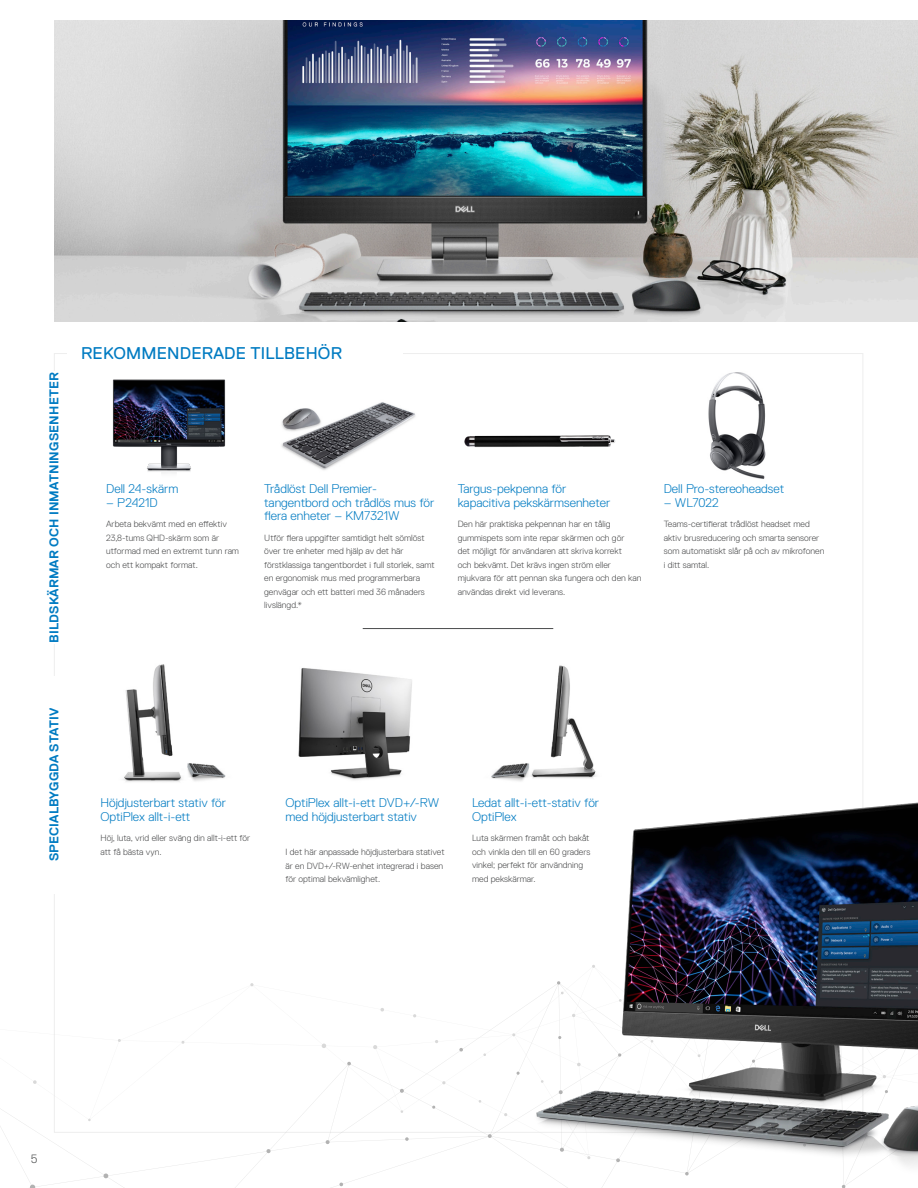
<style>
.page{position:relative;width:918px;height:1188px;background:#fff}
.page>*{position:absolute;margin:0;border:0;box-sizing:border-box;transform-origin:0 0}
.t1{font:16.95px "Dell Replica";letter-spacing:.01em;color:#007bc2}
.t2{font:700 12.75px "Dell Replica";letter-spacing:.01em;color:#007bc2}
.t3{font:300 12.6px/13.5px "Dell Replica";color:#007bc2}
.t4{font:300 12px "Dell Replica";color:#4b4c4d}
.t5{font:300 9px/13.5px "Dell Replica";color:#4b4c4d}
</style>
<div class="page">
<svg style="left:0;top:937px;width:526px;height:251px"></svg>
<svg style="left:400px;top:1089px;width:4px;height:4px"></svg>
<svg style="left:266px;top:1149px;width:5px;height:4px"></svg>
<svg style="left:339px;top:1183px;width:4px;height:3px"></svg>
<svg style="left:103px;top:1173px;width:5px;height:5px"></svg>
<svg style="left:326px;top:1140px;width:4px;height:4px"></svg>
<svg style="left:347px;top:1062px;width:4px;height:3px"></svg>
<svg style="left:459px;top:1048px;width:4px;height:4px"></svg>
<svg style="left:488px;top:1134px;width:4px;height:4px"></svg>
<svg style="left:405px;top:1137px;width:4px;height:4px"></svg>
<svg style="left:516px;top:1072px;width:4px;height:3px"></svg>
<svg style="left:30px;top:1185px;width:5px;height:3px"></svg>
<hr style="left:363px;top:628px;width:190px;height:1px;background:#4b4c4d">
<img style="left:112px;top:379px;width:114px;height:94px">
<img style="left:123px;top:664px;width:103px;height:118px">
<img style="left:491px;top:665px;width:96px;height:116px">
<img style="left:298px;top:668px;width:114px;height:112px">
<img style="left:708px;top:372px;width:58px;height:107px">
<img style="left:281px;top:402px;width:135px;height:68px">
<img style="left:526px;top:750px;width:392px;height:438px">
<img style="left:464px;top:435px;width:152px;height:12px">
<img style="left:54px;top:20px;width:863px;height:302px">
<p class="t2" style="left:47px;top:643px;width:272px;rotate:-90deg">BILDSKÄRMAR OCH INMATNINGSENHETER</p>
<p class="t1" style="left:81px;top:344px;width:262px">REKOMMENDERADE TILLBEHÖR</p>
<p class="t3" style="left:106px;top:482px;width:74px">Dell 24-skärm</p>
<p class="t3" style="left:106px;top:496px;width:53px">– P2421D</p>
<p class="t5" style="left:106px;top:518px;width:134px">Arbeta bekvämt med en effektiv<br>23,8-tums QHD-skärm som är utformad med en extremt tunn ram och ett kompakt format.</p>
<p class="t3" style="left:264px;top:482px;width:172px">Trådlöst Dell Premier&shy;tangentbord och trådlös mus för flera enheter – KM7321W</p>
<p class="t5" style="left:264px;top:531px;width:172px">Utför flera uppgifter samtidigt helt sömlöst över tre enheter med hjälp av det här förstklassiga tangentbordet i full storlek, samt en ergonomisk mus med programmerbara genvägar och ett batteri med 36 månaders livslängd.*</p>
<p class="t3" style="left:458px;top:482px;width:154px">Targus-pekpenna för kapacitiva pekskärmsenheter</p>
<p class="t5" style="left:458px;top:518px;width:185px">Den här praktiska pekpennan har en tålig gummispets som inte repar skärmen och gör<br>det möjligt för användaren att skriva korrekt<br>och bekvämt. Det krävs ingen ström eller mjukvara för att pennan ska fungera och den kan användas direkt vid leverans.</p>
<p class="t3" style="left:664px;top:482px;width:122px">Dell Pro-stereoheadset</p>
<p class="t3" style="left:664px;top:496px;width:56px">– WL7022</p>
<p class="t5" style="left:664px;top:518px;width:162px">Teams-certifierat trådlöst headset med aktiv brusreducering och smarta sensorer som automatiskt slår på och av mikrofonen i ditt samtal.</p>
<p class="t2" style="left:47px;top:861px;width:155px;rotate:-90deg">SPECIALBYGGDA STATIV</p>
<p class="t3" style="left:100px;top:796px;width:127px">Höjdjusterbart stativ för<br>OptiPlex allt-i-ett</p>
<p class="t5" style="left:100px;top:831px;width:151px">Höj, luta, vrid eller sväng din allt-i-ett för att få bästa vyn.</p>
<p class="t3" style="left:286px;top:796px;width:155px">OptiPlex allt-i-ett DVD+/-RW med höjdjusterbart stativ</p>
<p class="t5" style="left:286px;top:845px;width:161px">I det här anpassade höjdjusterbara stativet är en DVD+/-RW-enhet integrerad i basen för optimal bekvämlighet.</p>
<p class="t3" style="left:472px;top:796px;width:129px">Ledat allt-i-ett-stativ för<br>OptiPlex</p>
<p class="t5" style="left:472px;top:831px;width:120px">Luta skärmen framåt och bakåt och vinkla den till en 60 graders vinkel; perfekt för användning med pekskärmar.</p>
<p class="t4" style="left:31px;top:1152px;width:8px">5</p>
</div>
